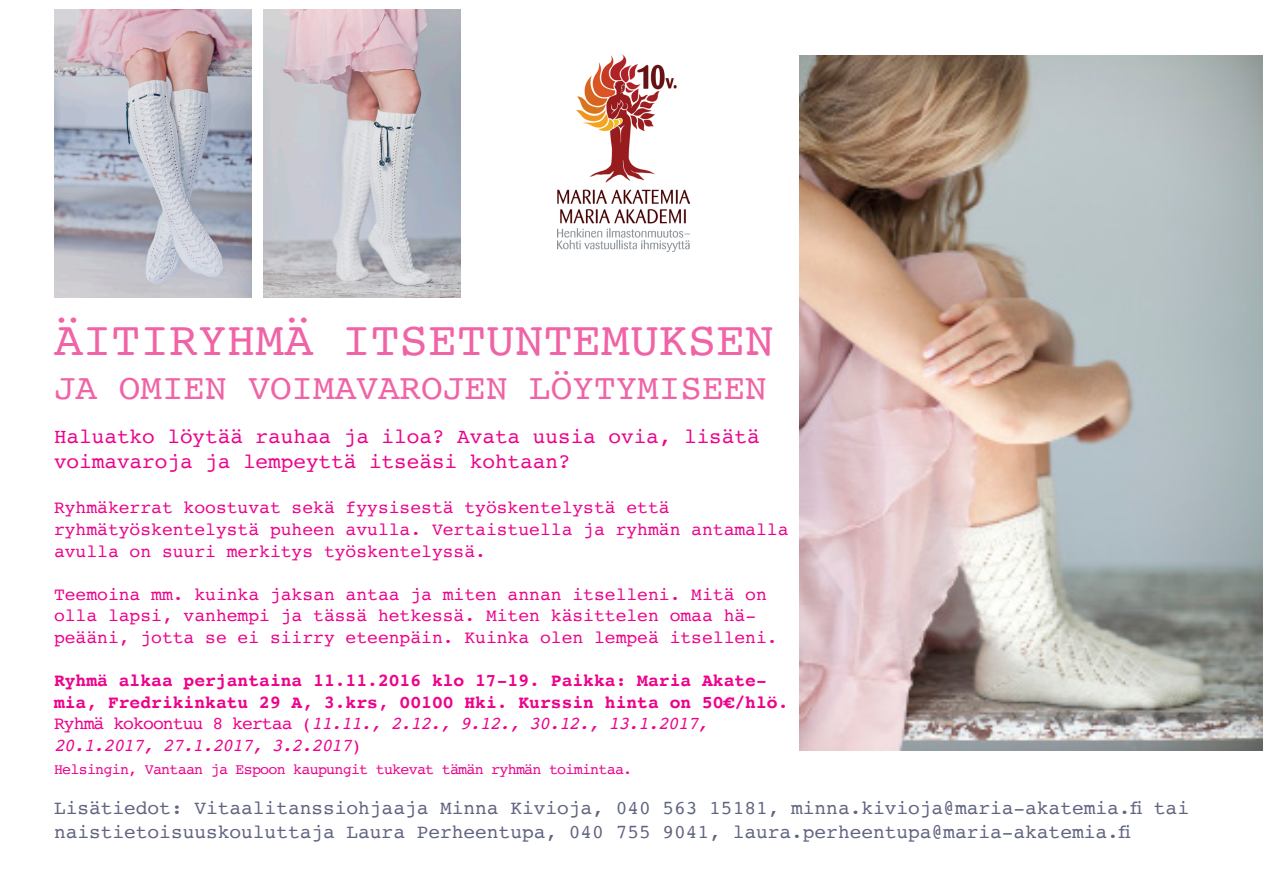
<style>
.page{position:relative;width:1263px;height:893px;background:#fff}
.page>*{position:absolute;margin:0;border:0;box-sizing:border-box;transform-origin:0 0}
.t1{font:48px "Courier";color:#f063a6}
.t2{font:36px "Courier";color:#f063a6}
.t3{font:21px/25.2px "Courier";color:#ed028c}
.t4{font:19.5px/23.4px "Courier";color:#606480}
.t5{font:18px/21.6px "Courier";color:#ed028c}
.t6{font:700 18px/21.6px "Courier";color:#ed028c}
.t7{font:italic 18px/21.6px "Courier";letter-spacing:-.05em;color:#ed028c}
.t8{font:15px "Courier";letter-spacing:-.05em;color:#ed028c}
.s1{font-style:normal}
</style>
<div class="page">
<img style="left:557px;top:54px;width:132px;height:197px">
<img style="left:800px;top:55px;width:463px;height:695px">
<img style="left:54px;top:10px;width:197px;height:288px">
<img style="left:264px;top:10px;width:197px;height:288px">
<p class="t1" style="left:54px;top:303px;width:722px">ÄITIRYHMÄ ITSETUNTEMUKSEN</p>
<p class="t2" style="left:54px;top:359px;width:714px">JA OMIEN VOIMAVAROJEN LÖYTYMISEEN</p>
<p class="t3" style="left:54px;top:423px;width:707px">Haluatko löytää rauhaa ja iloa? Avata uusia ovia, lisätä voimavaroja ja lempeyttä itseäsi kohtaan?</p>
<p class="t5" style="left:54px;top:496px;width:617px">Ryhmäkerrat koostuvat sekä fyysisestä työskentelystä että</p>
<p class="t5" style="left:54px;top:518px;width:736px">ryhmätyöskentelystä puheen avulla. Vertaistuella ja ryhmän antamalla avulla on suuri merkitys työskentelyssä.</p>
<p class="t5" style="left:54px;top:583px;width:725px">Teemoina mm. kuinka jaksan antaa ja miten annan itselleni. Mitä on olla lapsi, vanhempi ja tässä hetkessä. Miten käsittelen omaa hä&shy;peääni, jotta se ei siirry eteenpäin. Kuinka olen lempeä itselleni.</p>
<p class="t6" style="left:54px;top:669px;width:736px">Ryhmä alkaa perjantaina 11.11.2016 klo 17-19. Paikka: Maria Akate&shy;mia, Fredrikinkatu 29 A, 3.krs, 00100 Hki. Kurssin hinta on 50€/hlö.</p>
<p class="t7" style="left:54px;top:712px;width:656px"><span class="s1">Ryhmä kokoontuu 8 kertaa (</span>11.11., 2.12., 9.12., 30.12., 13.1.2017,<br>20.1.2017, 27.1.2017, 3.2.2017<span class="s1">)</span></p>
<p class="t8" style="left:54px;top:758px;width:580px">Helsingin, Vantaan ja Espoon kaupungit tukevat tämän ryhmän toimintaa.</p>
<p class="t4" style="left:54px;top:796px;width:1136px">Lisätiedot: Vitaalitanssiohjaaja Minna Kivioja, 040 563 15181, minna.kivioja@maria-akatemia.fi tai naistietoisuuskouluttaja Laura Perheentupa, 040 755 9041, laura.perheentupa@maria-akatemia.fi</p>
</div>
